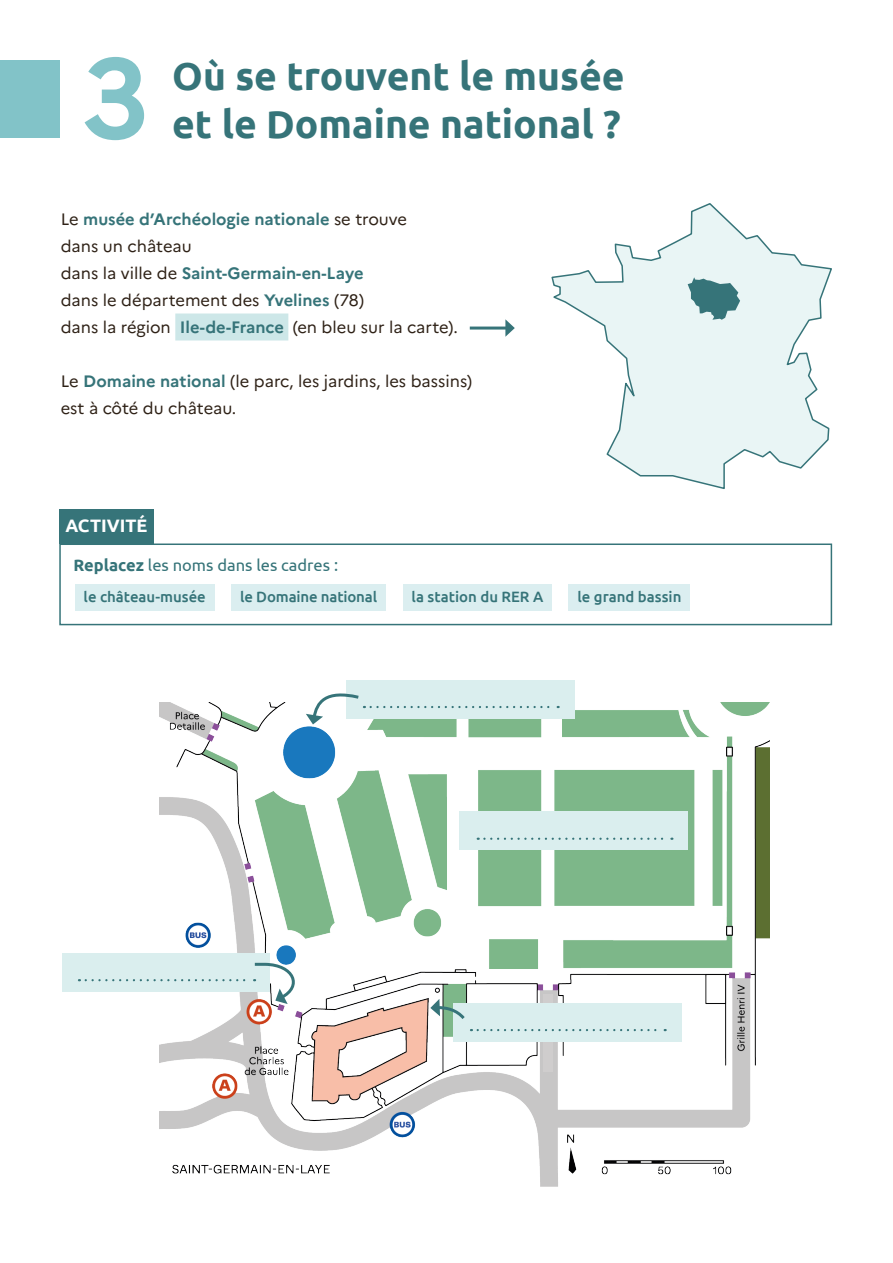
<style>
.page{position:relative;width:893px;height:1263px;background:#fff}
.page>*{position:absolute;margin:0;border:0;box-sizing:border-box;transform-origin:0 0}
.Texte{font:700 112.5px "Marianne";color:#82c3c8}
.B_-_Titre{font:700 39px "Ubuntu";color:#367479}
.ACTIVITÉ{font:700 18px "Ubuntu";color:#fff}
.Texte-2{font:16.5px "Marianne";color:#2e2116}
.Texte-3{font:700 16.5px "Marianne";color:#367479}
.Texte-4{font:16.5px "Ubuntu";color:#367479}
.B_-_Mots_activité{font:500 15px "Ubuntu";color:#367479}
.s1{font-weight:400;color:#2e2116}
.s2{font-weight:700;color:#367479}
.s3{font-weight:700}
</style>
<div class="page">
<img style="left:159px;top:702px;width:610px;height:485px">
<div style="left:175px;top:313px;width:113px;height:27px;background:#cde7e8"></div>
<div style="left:59px;top:510px;width:95px;height:34px;background:#367479"></div>
<div style="left:59px;top:543px;width:773px;height:82px;border:2px solid #367479"></div>
<div style="left:75px;top:585px;width:139px;height:26px;background:#dbeef0"></div>
<div style="left:232px;top:585px;width:154px;height:26px;background:#dbeef0"></div>
<div style="left:403px;top:585px;width:149px;height:26px;background:#dbeef0"></div>
<div style="left:569px;top:585px;width:121px;height:26px;background:#dbeef0"></div>
<svg style="left:551px;top:203px;width:281px;height:286px"></svg>
<svg style="left:688px;top:277px;width:52px;height:43px;background:#77a3a6"></svg>
<hr style="left:470px;top:327px;width:38px;height:3px;background:#367479">
<svg style="left:505px;top:319px;width:10px;height:18px"></svg>
<div style="left:459px;top:811px;width:229px;height:39px;background:#daeeee"></div>
<svg style="left:478px;top:838px;width:194px;height:2px"></svg>
<div style="left:346px;top:680px;width:229px;height:38px;background:#daeeee"></div>
<svg style="left:371px;top:706px;width:188px;height:2px"></svg>
<div style="left:62px;top:953px;width:207px;height:38px;background:#daeeee"></div>
<svg style="left:306px;top:693px;width:59px;height:31px"></svg>
<svg style="left:86px;top:961px;width:217px;height:43px"></svg>
<div style="left:543px;top:994px;width:10px;height:78px;background:#cfcdcd"></div>
<div style="left:453px;top:1003px;width:229px;height:38px;background:#daeeee"></div>
<svg style="left:478px;top:1029px;width:188px;height:2px"></svg>
<svg style="left:430px;top:999px;width:38px;height:23px"></svg>
<div style="left:0;top:60px;width:60px;height:78px;background:#82c3c8"></div>
<p class="Texte" style="left:82px;top:11px;width:69px">3</p>
<p class="B_-_Titre" style="left:172px;top:52px;width:454px">Où se trouvent le musée</p>
<p class="B_-_Titre" style="left:172px;top:100px;width:450px">et le Domaine national ?</p>
<p class="Texte-3" style="left:61px;top:206px;width:348px"><span class="s1">Le</span> musée d’Archéologie nationale <span class="s1">se trouve</span></p>
<p class="Texte-2" style="left:61px;top:233px;width:133px">dans un château</p>
<p class="Texte-3" style="left:61px;top:260px;width:304px"><span class="s1">dans la ville de</span> Saint-Germain-en-Laye</p>
<p class="Texte-2" style="left:61px;top:287px;width:305px">dans le département des <span class="s2">Yvelines</span> (78)</p>
<p class="Texte-2" style="left:61px;top:314px;width:399px">dans la région <span class="s2">Ile-de-France</span> (en bleu sur la carte).</p>
<p class="Texte-2" style="left:61px;top:368px;width:413px">Le <span class="s2">Domaine national</span> (le parc, les jardins, les bassins)</p>
<p class="Texte-2" style="left:61px;top:395px;width:177px">est à côté du château.</p>
<p class="ACTIVITÉ" style="left:65px;top:515px;width:83px">ACTIVITÉ</p>
<p class="Texte-4" style="left:74px;top:555px;width:266px"><span class="s3">Replacez</span> les noms dans les cadres :</p>
<p class="B_-_Mots_activité" style="left:84px;top:587px;width:124px">le château-musée</p>
<p class="B_-_Mots_activité" style="left:240px;top:587px;width:139px">le Domaine national</p>
<p class="B_-_Mots_activité" style="left:412px;top:587px;width:133px">la station du RER A</p>
<p class="B_-_Mots_activité" style="left:577px;top:587px;width:106px">le grand bassin</p>
</div>
